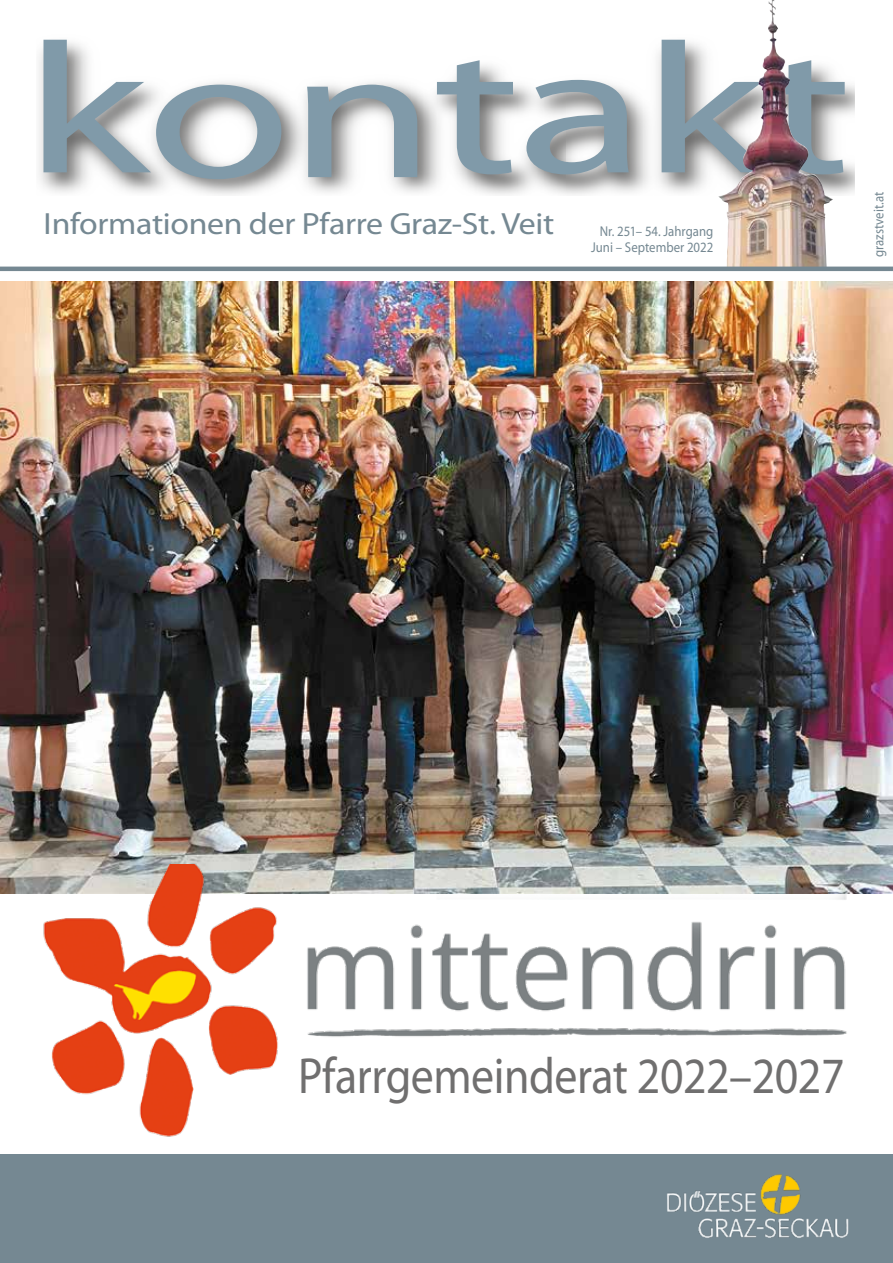
<style>
.page{position:relative;width:893px;height:1263px;background:#fff}
.page>*{position:absolute;margin:0;border:0;box-sizing:border-box;transform-origin:0 0}
.t1{font:51px "Myriad Pro";letter-spacing:-.01em;color:#706f6f;scale:.9 1}
.t2{font:30.75px "Myriad Pro";letter-spacing:-.01em;color:#758892;scale:1.1 1}
.t3{font:14.25px/16.5px "Myriad Pro";color:#758892;text-align:center;scale:.9 1}
</style>
<div class="page">
<img style="left:39px;top:39px;width:816px;height:156px">
<svg style="left:307px;top:85px;width:110px;height:92px"></svg>
<svg style="left:43px;top:40px;width:238px;height:139px"></svg>
<svg style="left:437px;top:60px;width:76px;height:114px"></svg>
<svg style="left:526px;top:80px;width:103px;height:94px"></svg>
<svg style="left:662px;top:40px;width:56px;height:134px"></svg>
<img style="left:718px;top:0;width:132px;height:267px">
<hr style="left:0;top:267px;width:893px;height:4px;background:#758892">
<div style="left:0;top:1154px;width:893px;height:109px;background:#758892"></div>
<img style="left:0;top:282px;width:893px;height:611px">
<img style="left:667px;top:1174px;width:182px;height:64px">
<img style="left:37px;top:865px;width:816px;height:272px">
<div style="left:300px;top:1046px;width:551px;height:73px;background:#fff"></div>
<h2 class="t2" style="left:44px;top:206px;width:466px">Informationen der Pfarre Graz-St. Veit</h2>
<p class="t3" style="left:591px;top:223px;width:137px">Nr. 251– 54. Jahrgang<br>Juni – September 2022</p>
<p class="t3" style="left:871px;top:257px;width:74px;rotate:-90deg">grazstveit.at</p>
<h1 class="t1" style="left:298px;top:1048px;width:609px">Pfarrgemeinderat 2022–2027</h1>
</div>
